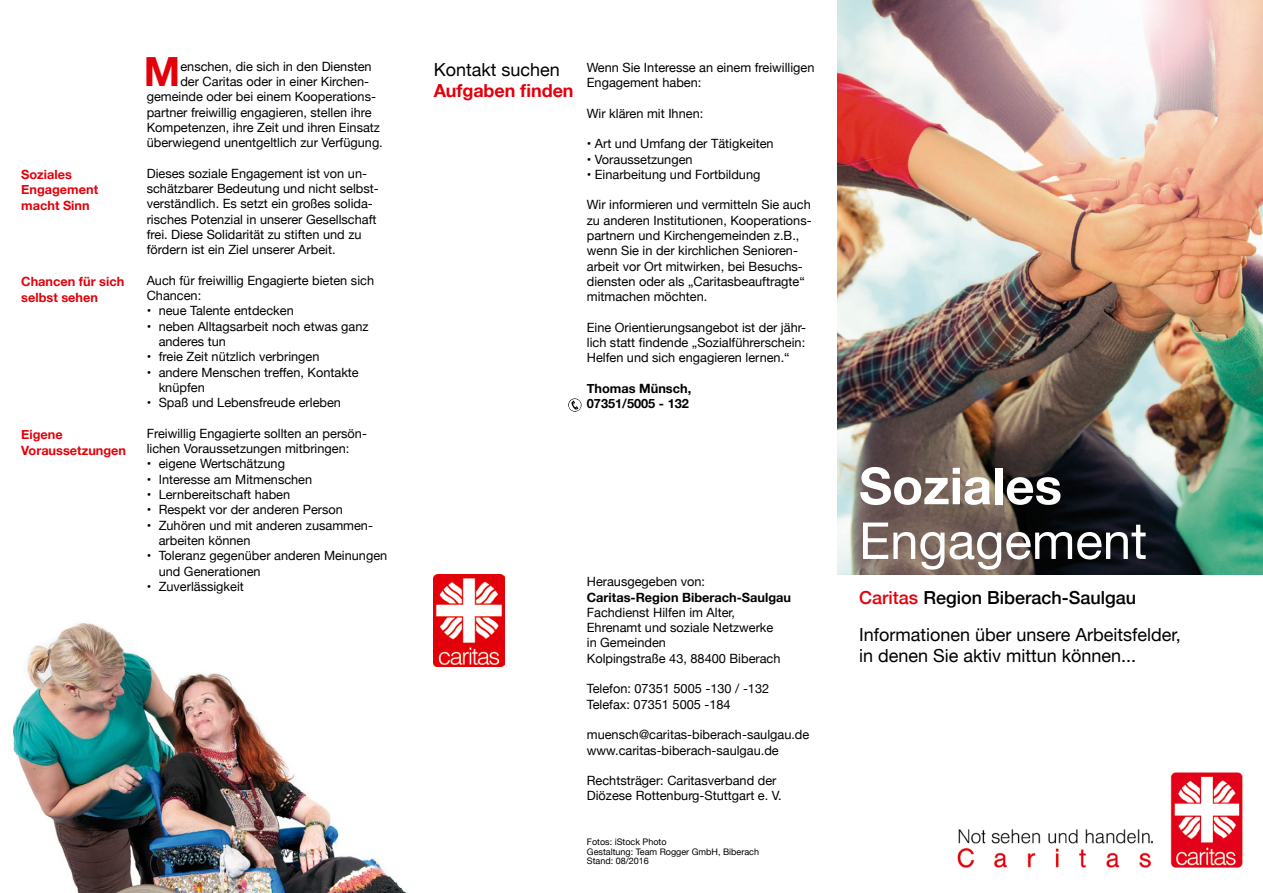
<style>
.page{position:relative;width:1263px;height:893px;background:#fff}
.page>*{position:absolute;margin:0;border:0;box-sizing:border-box;transform-origin:0 0}
.t1{font:51px "Helvetica Neue";color:#fff}
.t2{font:700 51px "Helvetica Neue";color:#fff}
.t3{font:700 40.2px "Helvetica Neue";color:#e3000b}
.t4{font:18px/36.9px "Helvetica Neue";color:#000}
.t5{font:700 18px "Helvetica Neue";letter-spacing:-.005em;color:#e3000b}
.t6{font:12.75px/15.3px "Helvetica Neue";color:#000}
.t7{font:700 12.75px/15.3px "Helvetica Neue";color:#e3000b}
.t8{font:700 12.75px/15.3px "Helvetica Neue";color:#000}
.t9{font:9px/9.8px "Helvetica Neue";color:#000}
.s1{font-weight:500;color:#e3000b}
.s2{font-weight:500}
</style>
<div class="page">
<img style="left:957px;top:772px;width:286px;height:95px">
<img style="left:12px;top:595px;width:433px;height:298px">
<img style="left:838px;top:0;width:425px;height:574px">
<img style="left:434px;top:574px;width:70px;height:92px">
<svg style="left:568px;top:398px;width:13px;height:14px"></svg>
<p class="t7" style="left:21px;top:167px;width:78px">Soziales<br>Engagement macht Sinn</p>
<p class="t7" style="left:21px;top:274px;width:104px">Chancen für sich selbst sehen</p>
<p class="t7" style="left:21px;top:427px;width:106px">Eigene<br>Voraussetzungen</p>
<h2 class="t3" style="left:144px;top:40px;width:38px">M</h2>
<p class="t6" style="left:180px;top:59px;width:193px">enschen, die sich in den Diensten</p>
<p class="t6" style="left:180px;top:74px;width:190px">der Caritas oder in einer Kirchen-</p>
<p class="t6" style="left:147px;top:90px;width:231px">gemeinde oder bei einem Kooperations-</p>
<p class="t6" style="left:147px;top:105px;width:227px">partner freiwillig engagieren, stellen ihre</p>
<p class="t6" style="left:147px;top:120px;width:235px">Kompetenzen, ihre Zeit und ihren Einsatz</p>
<p class="t6" style="left:147px;top:136px;width:238px">überwiegend unentgeltlich zur Verfügung.</p>
<p class="t6" style="left:147px;top:166px;width:234px">Dieses soziale Engagement ist von un&shy;schätzbarer Bedeutung und nicht selbst&shy;verständlich. Es setzt ein großes solida&shy;risches Potenzial in unserer Gesellschaft frei. Diese Solidarität zu stiften und zu fördern ist ein Ziel unserer Arbeit.</p>
<p class="t6" style="left:147px;top:273px;width:229px">Auch für freiwillig Engagierte bieten sich<br>Chancen:</p>
<p class="t6" style="left:147px;top:304px;width:149px">• neue Talente entdecken</p>
<p class="t6" style="left:159px;top:319px;width:211px;text-indent:-12px">• neben Alltagsarbeit noch etwas ganz anderes tun</p>
<p class="t6" style="left:147px;top:350px;width:174px">• freie Zeit nützlich verbringen</p>
<p class="t6" style="left:159px;top:365px;width:202px;text-indent:-12px">• andere Menschen treffen, Kontakte knüpfen</p>
<p class="t6" style="left:147px;top:396px;width:196px">• Spaß und Lebensfreude erleben</p>
<p class="t6" style="left:147px;top:426px;width:222px">Freiwillig Engagierte sollten an persön&shy;lichen Voraussetzungen mitbringen:</p>
<p class="t6" style="left:147px;top:457px;width:140px">• eigene Wertschätzung</p>
<p class="t6" style="left:147px;top:472px;width:167px">• Interesse am Mitmenschen</p>
<p class="t6" style="left:147px;top:488px;width:145px">• Lernbereitschaft haben</p>
<p class="t6" style="left:147px;top:503px;width:198px">• Respekt vor der anderen Person</p>
<p class="t6" style="left:159px;top:518px;width:216px;text-indent:-12px">• Zuhören und mit anderen zusammen&shy;arbeiten können</p>
<p class="t6" style="left:159px;top:549px;width:230px;text-indent:-12px">• Toleranz gegenüber anderen Meinungen und Generationen</p>
<p class="t6" style="left:147px;top:579px;width:99px">• Zuverlässigkeit</p>
<h3 class="t4" style="left:434px;top:52px;width:128px">Kontakt suchen</h3>
<h3 class="t5" style="left:434px;top:77px;width:141px">Aufgaben finden</h3>
<p class="t6" style="left:587px;top:60px;width:229px">Wenn Sie Interesse an einem freiwilligen<br>Engagement haben:</p>
<p class="t6" style="left:587px;top:106px;width:118px">Wir klären mit Ihnen:</p>
<p class="t6" style="left:587px;top:137px;width:188px">• Art und Umfang der Tätigkeiten</p>
<p class="t6" style="left:587px;top:152px;width:107px">• Voraussetzungen</p>
<p class="t6" style="left:587px;top:167px;width:175px">• Einarbeitung und Fortbildung</p>
<p class="t6" style="left:587px;top:198px;width:226px">Wir informieren und vermitteln Sie auch zu anderen Institutionen, Kooperations&shy;partnern und Kirchengemeinden z.B., wenn Sie in der kirchlichen Senioren&shy;arbeit vor Ort mitwirken, bei Besuchs&shy;diensten oder als „Caritasbeauftragte“ mitmachen möchten.</p>
<p class="t6" style="left:587px;top:320px;width:221px;text-align:justify">Eine Orientierungsangebot ist der jähr&shy;lich statt findende „Sozialführerschein:<br>Helfen und sich engagieren lernen.“</p>
<p class="t8" style="left:587px;top:381px;width:106px">Thomas Münsch,<br>07351/5005 - 132</p>
<p class="t6" style="left:587px;top:575px;width:120px">Herausgegeben von:</p>
<p class="t8" style="left:587px;top:590px;width:206px">Caritas-Region Biberach-Saulgau</p>
<p class="t6" style="left:587px;top:605px;width:195px">Fachdienst Hilfen im Alter,<br>Ehrenamt und soziale Netzwerke in Gemeinden<br>Kolpingstraße 43, 88400 Biberach</p>
<p class="t6" style="left:587px;top:682px;width:184px">Telefon: 07351 5005 -130 / -132<br>Telefax: 07351 5005 -184</p>
<p class="t6" style="left:587px;top:728px;width:224px">muensch@caritas-biberach-saulgau.de www.caritas-biberach-saulgau.de</p>
<p class="t6" style="left:587px;top:774px;width:196px">Rechtsträger: Caritasverband der<br>Diözese Rottenburg-Stuttgart e. V.</p>
<p class="t9" style="left:587px;top:837px;width:174px">Fotos: iStock Photo<br>Gestaltung: Team Rogger GmbH, Biberach<br>Stand: 08/2016</p>
<h1 class="t2" style="left:859px;top:446px;width:204px">Soziales</h1>
<h1 class="t1" style="left:859px;top:504px;width:290px">Engagement</h1>
<h3 class="t4" style="left:859px;top:580px;width:323px"><span class="s1">Caritas</span> <span class="s2">Region Biberach-Saulgau<br></span>Informationen über unsere Arbeitsfelder,</h3>
<h3 class="t4" style="left:859px;top:638px;width:279px">in denen Sie aktiv mittun können...</h3>
</div>
